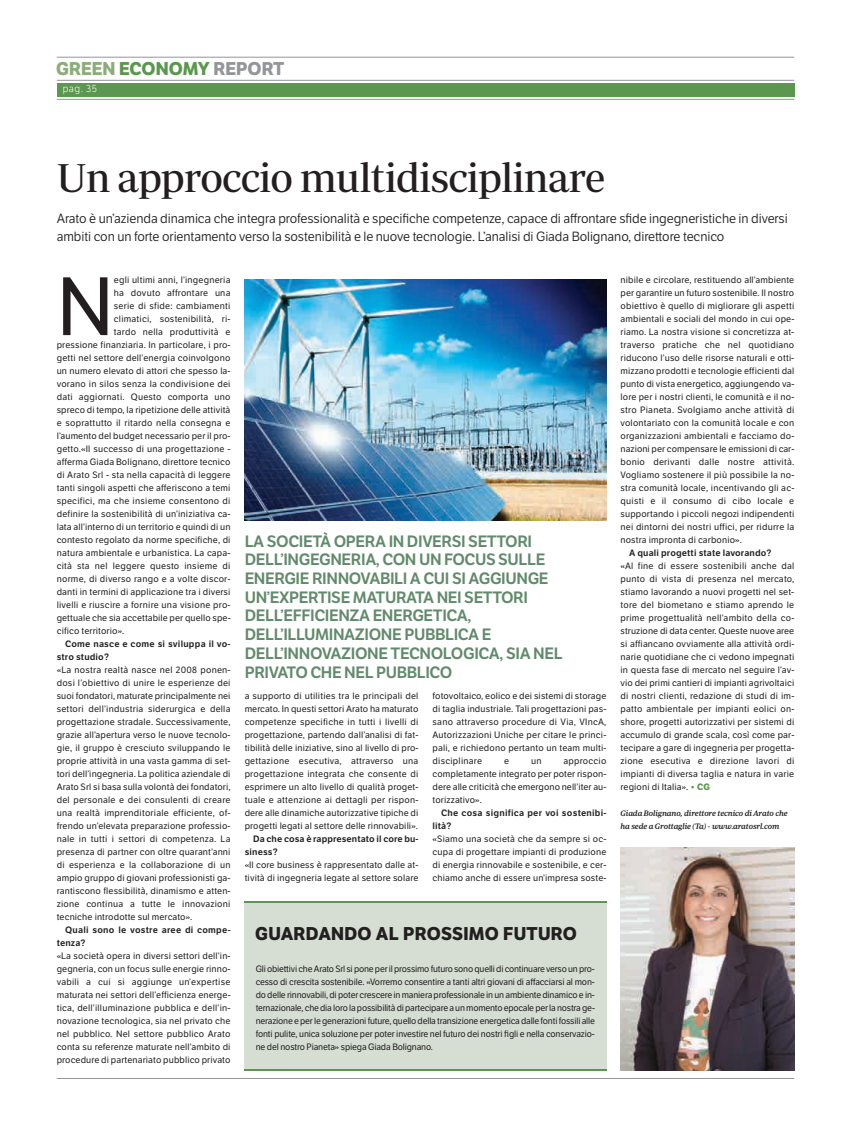
<style>
.page{position:relative;width:851px;height:1134px;background:#fff}
.page>*{position:absolute;margin:0;border:0;box-sizing:border-box;transform-origin:0 0}
.t1{font:80.2px "LFT Etica";color:#231f20}
.t2{font:41px "Periodico Display";letter-spacing:-.025em;color:#231f20}
.t3{font:700 18px "LFT Etica";letter-spacing:.015em;color:#231f20}
.t4{font:700 18px "LFT Etica";color:#5b974e}
.t5{font:600 16px/18.7px "LFT Etica";letter-spacing:-.025em;color:#628a6c}
.t6{font:13px/18px "LFT Etica";letter-spacing:-.005em;color:#231f20}
.t7{font:300 10px "LFT Etica";color:#fff}
.t8{font:9px/13px "LFT Etica";letter-spacing:.015em;color:#231f20;text-align:justify}
.t9{font:600 9px/13px "LFT Etica";letter-spacing:.015em;color:#231f20}
.t10{font:italic 500 8px/13px "Periodico Text";letter-spacing:-.015em;color:#231f20}
.s1{color:#8aad7a}
.s2{color:#939598}
.s3{font-weight:700;color:#5b974e}
</style>
<div class="page">
<hr style="left:57px;top:57px;width:737px;height:1px;background:#939598">
<div style="left:57px;top:83px;width:737px;height:13px;background:#5b974e"></div>
<hr style="left:57px;top:99px;width:737px;height:1px;background:#939598">
<hr style="left:57px;top:80px;width:737px;height:1px;background:#939598">
<hr style="left:57px;top:1078px;width:737px;height:1px;background:#939598">
<img style="left:245px;top:280px;width:361px;height:241px">
<img style="left:620px;top:847px;width:174px;height:223px">
<div style="left:244px;top:902px;width:362px;height:167px;background:#d6ded4"></div>
<hr style="left:244px;top:901px;width:362px;height:1px;background:#5b974e">
<hr style="left:244px;top:1069px;width:362px;height:1px;background:#5b974e">
<h3 class="t4" style="left:56px;top:62px;width:229px"><span class="s1">GREEN</span> ECONOMY <span class="s2">REPORT</span></h3>
<p class="t7" style="left:63px;top:83px;width:36px">pag. 35</p>
<h2 class="t2" style="left:57px;top:163px;width:550px">Un approccio multidisciplinare</h2>
<p class="t6" style="left:57px;top:211px;width:732px">Arato è un’azienda dinamica che integra professionalità e specifiche competenze, capace di affrontare sfide ingegneristiche in diversi ambiti con un forte orientamento verso la sostenibilità e le nuove tecnologie. L’analisi di Giada Bolignano, direttore tecnico</p>
<h1 class="t1" style="left:57px;top:277px;width:59px">N</h1>
<p class="t8" style="left:114px;top:274px;width:118px">egli ultimi anni, l’ingegneria</p>
<p class="t8" style="left:114px;top:287px;width:118px">ha dovuto affrontare una</p>
<p class="t8" style="left:114px;top:300px;width:118px">serie di sfide: cambiamenti</p>
<p class="t8" style="left:114px;top:313px;width:118px">climatici, sostenibilità, ri-</p>
<p class="t8" style="left:114px;top:326px;width:118px">tardo nella produttività e</p>
<p class="t8" style="left:57px;top:339px;width:175px">pressione finanziaria. In particolare, i pro-</p>
<p class="t8" style="left:57px;top:352px;width:175px">getti nel settore dell’energia coinvolgono</p>
<p class="t8" style="left:57px;top:365px;width:175px">un numero elevato di attori che spesso la-</p>
<p class="t8" style="left:57px;top:378px;width:175px">vorano in silos senza la condivisione dei</p>
<p class="t8" style="left:57px;top:391px;width:175px">dati aggiornati. Questo comporta uno</p>
<p class="t8" style="left:57px;top:404px;width:175px">spreco di tempo, la ripetizione delle attività</p>
<p class="t8" style="left:57px;top:417px;width:175px">e soprattutto il ritardo nella consegna e</p>
<p class="t8" style="left:57px;top:430px;width:175px">l’aumento del budget necessario per il pro-</p>
<p class="t8" style="left:57px;top:443px;width:175px">getto.«Il successo di una progettazione -</p>
<p class="t8" style="left:57px;top:456px;width:175px">afferma Giada Bolignano, direttore tecnico</p>
<p class="t8" style="left:57px;top:469px;width:175px">di Arato Srl - sta nella capacità di leggere</p>
<p class="t8" style="left:57px;top:482px;width:175px">tanti singoli aspetti che afferiscono a temi</p>
<p class="t8" style="left:57px;top:495px;width:175px">specifici, ma che insieme consentono di</p>
<p class="t8" style="left:57px;top:508px;width:175px">definire la sostenibilità di un’iniziativa ca-</p>
<p class="t8" style="left:57px;top:521px;width:175px">lata all’interno di un territorio e quindi di un</p>
<p class="t8" style="left:57px;top:534px;width:175px">contesto regolato da norme specifiche, di</p>
<p class="t8" style="left:57px;top:547px;width:175px">natura ambientale e urbanistica. La capa-</p>
<p class="t8" style="left:57px;top:560px;width:175px">cità sta nel leggere questo insieme di</p>
<p class="t8" style="left:57px;top:573px;width:175px">norme, di diverso rango e a volte discor-</p>
<p class="t8" style="left:57px;top:586px;width:175px">danti in termini di applicazione tra i diversi</p>
<p class="t8" style="left:57px;top:599px;width:175px">livelli e riuscire a fornire una visione pro-</p>
<p class="t8" style="left:57px;top:612px;width:175px">gettuale che sia accettabile per quello spe-</p>
<p class="t8" style="left:57px;top:625px;width:69px">cifico territorio».</p>
<p class="t9" style="left:57px;top:638px;width:175px;text-indent:8px">Come nasce e come si sviluppa il vo&shy;stro studio?</p>
<p class="t8" style="left:57px;top:664px;width:175px">«La nostra realtà nasce nel 2008 ponen&shy;dosi l’obiettivo di unire le esperienze dei suoi fondatori, maturate principalmente nei settori dell’industria siderurgica e della progettazione stradale. Successivamente, grazie all’apertura verso le nuove tecnolo&shy;gie, il gruppo è cresciuto sviluppando le proprie attività in una vasta gamma di set&shy;tori dell’ingegneria. La politica aziendale di Arato Srl si basa sulla volontà dei fondatori, del personale e dei consulenti di creare una realtà imprenditoriale efficiente, of&shy;frendo un’elevata preparazione professio&shy;nale in tutti i settori di competenza. La presenza di partner con oltre quarant’anni di esperienza e la collaborazione di un ampio gruppo di giovani professionisti ga&shy;rantiscono flessibilità, dinamismo e atten&shy;zione continua a tutte le innovazioni tecniche introdotte sul mercato».</p>
<p class="t9" style="left:57px;top:924px;width:175px;text-indent:8px">Quali sono le vostre aree di compe&shy;tenza?</p>
<p class="t8" style="left:57px;top:950px;width:175px">«La società opera in diversi settori dell’in&shy;gegneria, con un focus sulle energie rinno&shy;vabili a cui si aggiunge un’expertise maturata nei settori dell’efficienza energe&shy;tica, dell’illuminazione pubblica e dell’in&shy;novazione tecnologica, sia nel privato che nel pubblico. Nel settore pubblico Arato conta su referenze maturate nell’ambito di procedure di partenariato pubblico privato</p>
<p class="t5" style="left:245px;top:533px;width:319px">LA SOCIETÀ OPERA IN DIVERSI SETTORI DELL’INGEGNERIA, CON UN FOCUS SULLE ENERGIE RINNOVABILI A CUI SI AGGIUNGE UN’EXPERTISE MATURATA NEI SETTORI DELL’EFFICIENZA ENERGETICA, DELL’ILLUMINAZIONE PUBBLICA E DELL’INNOVAZIONE TECNOLOGICA, SIA NEL PRIVATO CHE NEL PUBBLICO</p>
<p class="t8" style="left:245px;top:690px;width:175px">a supporto di utilities tra le principali del mercato. In questi settori Arato ha maturato competenze specifiche in tutti i livelli di progettazione, partendo dall’analisi di fat&shy;tibilità delle iniziative, sino al livello di pro&shy;gettazione esecutiva, attraverso una progettazione integrata che consente di esprimere un alto livello di qualità proget&shy;tuale e attenzione ai dettagli per rispon&shy;dere alle dinamiche autorizzative tipiche di progetti legati al settore delle rinnovabili».</p>
<p class="t9" style="left:245px;top:833px;width:175px;text-indent:8px">Da che cosa è rappresentato il core bu&shy;siness?</p>
<p class="t8" style="left:245px;top:859px;width:175px">«Il core business è rappresentato dalle at&shy;tività di ingegneria legate al settore solare</p>
<p class="t8" style="left:432px;top:690px;width:175px">fotovoltaico, eolico e dei sistemi di storage di taglia industriale. Tali progettazioni pas&shy;sano attraverso procedure di Via, VIncA, Autorizzazioni Uniche per citare le princi&shy;pali, e richiedono pertanto un team multi&shy;disciplinare</p>
<p class="t8" style="left:432px;top:755px;width:175px;text-indent:131px">approccio completamente integrato per poter rispon&shy;dere alle criticità che emergono nell’iter au&shy;torizzativo».</p>
<p class="t9" style="left:432px;top:807px;width:175px;text-indent:8px">Che cosa significa per voi sostenibi&shy;lità?</p>
<p class="t8" style="left:432px;top:833px;width:175px">«Siamo una società che da sempre si oc&shy;cupa di progettare impianti di produzione di energia rinnovabile e sostenibile, e cer&shy;chiamo anche di essere un’impresa soste-</p>
<p class="t8" style="left:504px;top:755px;width:6px">e</p>
<p class="t8" style="left:531px;top:755px;width:12px">un</p>
<p class="t8" style="left:620px;top:274px;width:175px">nibile e circolare, restituendo all’ambiente per garantire un futuro sostenibile. Il nostro obiettivo è quello di migliorare gli aspetti ambientali e sociali del mondo in cui ope&shy;riamo. La nostra visione si concretizza at&shy;traverso pratiche che nel quotidiano riducono l’uso delle risorse naturali e otti&shy;mizzano prodotti e tecnologie efficienti dal punto di vista energetico, aggiungendo va&shy;lore per i nostri clienti, le comunità e il no&shy;stro Pianeta. Svolgiamo anche attività di volontariato con la comunità locale e con organizzazioni ambientali e facciamo do&shy;nazioni per compensare le emissioni di car&shy;bonio derivanti dalle nostre attività.<br>Vogliamo sostenere il più possibile la no&shy;stra comunità locale, incentivando gli ac&shy;quisti e il consumo di cibo locale e supportando i piccoli negozi indipendenti nei dintorni dei nostri uffici, per ridurre la nostra impronta di carbonio».</p>
<p class="t9" style="left:629px;top:547px;width:144px">A quali progetti state lavorando?</p>
<p class="t8" style="left:620px;top:560px;width:175px">«Al fine di essere sostenibili anche dal punto di vista di presenza nel mercato, stiamo lavorando a nuovi progetti nel set&shy;tore del biometano e stiamo aprendo le prime progettualità nell’ambito della co&shy;struzione di data center. Queste nuove aree si affiancano ovviamente alla attività ordi&shy;narie quotidiane che ci vedono impegnati in questa fase di mercato nel seguire l’av&shy;vio dei primi cantieri di impianti agrivoltaici di nostri clienti, redazione di studi di im&shy;patto ambientale per impianti eolici on&shy;shore, progetti autorizzativi per sistemi di accumulo di grande scala, così come par&shy;tecipare a gare di ingegneria per progetta&shy;zione esecutiva e direzione lavori di impianti di diversa taglia e natura in varie regioni di Italia». <span class="s3">• CG</span></p>
<p class="t10" style="left:620px;top:807px;width:169px">Giada Bolignano, direttore tecnico di Arato che ha sede a Grottaglie (Ta) - www.aratosrl.com</p>
<h3 class="t3" style="left:255px;top:927px;width:323px">GUARDANDO AL PROSSIMO FUTURO</h3>
<p class="t8" style="left:256px;top:963px;width:340px">Gli obiettivi che Arato Srl si pone per il prossimo futuro sono quelli di continuare verso un pro&shy;cesso di crescita sostenibile. «Vorremo consentire a tanti altri giovani di affacciarsi al mon&shy;do delle rinnovabili, di poter crescere in maniera professionale in un ambiente dinamico e in&shy;ternazionale, che dia loro la possibilità di partecipare a un momento epocale per la nostra ge&shy;nerazione e per le generazioni future, quello della transizione energetica dalle fonti fossili alle fonti pulite, unica soluzione per poter investire nel futuro dei nostri figli e nella conservazio&shy;ne del nostro Pianeta» spiega Giada Bolignano.</p>
</div>
